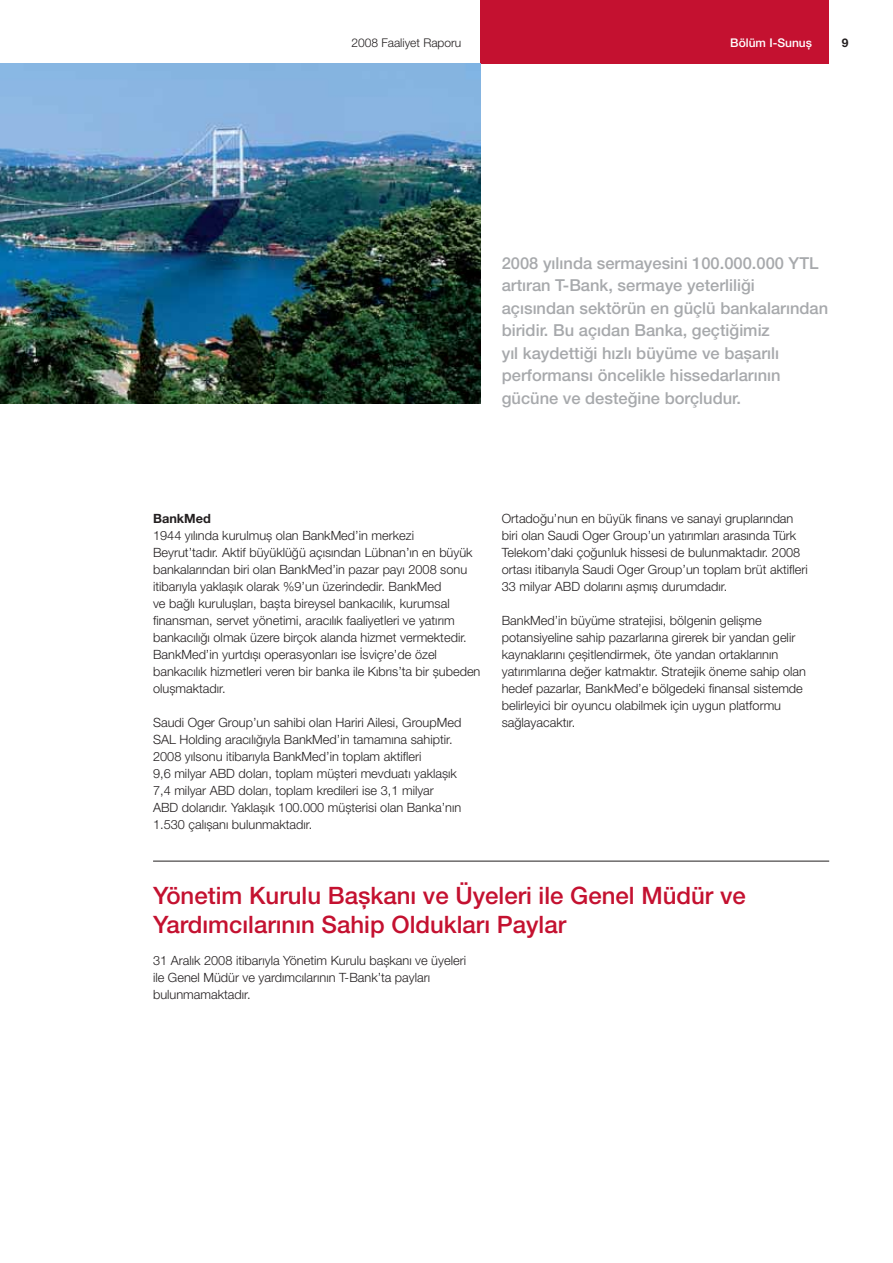
<style>
.page{position:relative;width:893px;height:1263px;background:#fff}
.page>*{position:absolute;margin:0;border:0;box-sizing:border-box;transform-origin:0 0}
.t1{font:500 24px/28.8px "Helvetica Neue LT Pro";color:#c41130}
.t2{font:500 16.5px/22.5px "Helvetica Neue LT Pro";color:#a7a9ac}
.t3{font:300 12.75px/17px "Helvetica Neue LT Pro";color:#231f20}
.t4{font:700 12.75px "Helvetica Neue LT Pro";color:#231f20}
.t5{font:300 12px "Helvetica Neue LT Pro";color:#231f20}
.t6{font:500 12px "Helvetica Neue LT Pro";color:#fff}
.t7{font:700 12px "Helvetica Neue LT Pro";color:#231f20}
</style>
<div class="page">
<div style="left:480px;top:0;width:349px;height:64px;background:#c41130"></div>
<hr style="left:153px;top:861px;width:676px;height:1px;background:#231f20">
<img style="left:0;top:64px;width:480px;height:340px">
<p class="t6" style="left:730px;top:38px;width:83px">Bölüm I-Sunuș</p>
<p class="t5" style="left:351px;top:38px;width:112px">2008 Faaliyet Raporu</p>
<p class="t7" style="left:842px;top:38px;width:8px">9</p>
<p class="t2" style="left:502px;top:254px;width:328px">2008 yılında sermayesini 100.000.000 YTL artıran T-Bank, sermaye yeterliliği açısından sektörün en güçlü bankalarından biridir. Bu açıdan Banka, geçtiğimiz<br>yıl kaydettiği hızlı büyüme ve bașarılı performansı öncelikle hissedarlarının gücüne ve desteğine borçludur.</p>
<p class="t4" style="left:153px;top:514px;width:59px">BankMed</p>
<p class="t3" style="left:153px;top:529px;width:329px">1944 yılında kurulmuș olan BankMed’in merkezi Beyrut’tadır. Aktif büyüklüğü açısından Lübnan’ın en büyük bankalarından biri olan BankMed’in pazar payı 2008 sonu itibarıyla yaklașık olarak %9’un üzerindedir. BankMed<br>ve bağlı kurulușları, bașta bireysel bankacılık, kurumsal finansman, servet yönetimi, aracılık faaliyetleri ve yatırım bankacılığı olmak üzere birçok alanda hizmet vermektedir.<br>BankMed’in yurtdıșı operasyonları ise İsviçre’de özel bankacılık hizmetleri veren bir banka ile Kıbrıs’ta bir șubeden olușmaktadır.</p>
<p class="t3" style="left:153px;top:716px;width:310px">Saudi Oger Group’un sahibi olan Hariri Ailesi, GroupMed SAL Holding aracılığıyla BankMed’in tamamına sahiptir.<br>2008 yılsonu itibarıyla BankMed’in toplam aktifleri<br>9,6 milyar ABD doları, toplam müșteri mevduatı yaklașık 7,4 milyar ABD doları, toplam kredileri ise 3,1 milyar ABD dolarıdır. Yaklașık 100.000 müșterisi olan Banka’nın 1.530 çalıșanı bulunmaktadır.</p>
<p class="t3" style="left:502px;top:512px;width:308px">Ortadoğu’nun en büyük finans ve sanayi gruplarından biri olan Saudi Oger Group’un yatırımları arasında Türk Telekom’daki çoğunluk hissesi de bulunmaktadır. 2008 ortası itibarıyla Saudi Oger Group’un toplam brüt aktifleri 33 milyar ABD dolarını așmıș durumdadır.</p>
<p class="t3" style="left:502px;top:614px;width:306px">BankMed’in büyüme stratejisi, bölgenin gelișme potansiyeline sahip pazarlarına girerek bir yandan gelir kaynaklarını çeșitlendirmek, öte yandan ortaklarının yatırımlarına değer katmaktır. Stratejik öneme sahip olan hedef pazarlar, BankMed’e bölgedeki finansal sistemde belirleyici bir oyuncu olabilmek için uygun platformu sağlayacaktır.</p>
<h1 class="t1" style="left:153px;top:884px;width:594px">Yönetim Kurulu Bașkanı ve Üyeleri ile Genel Müdür ve<br>Yardımcılarının Sahip Oldukları Paylar</h1>
<p class="t3" style="left:153px;top:954px;width:314px">31 Aralık 2008 itibarıyla Yönetim Kurulu bașkanı ve üyeleri ile Genel Müdür ve yardımcılarının T-Bank’ta payları bulunmamaktadır.</p>
</div>
